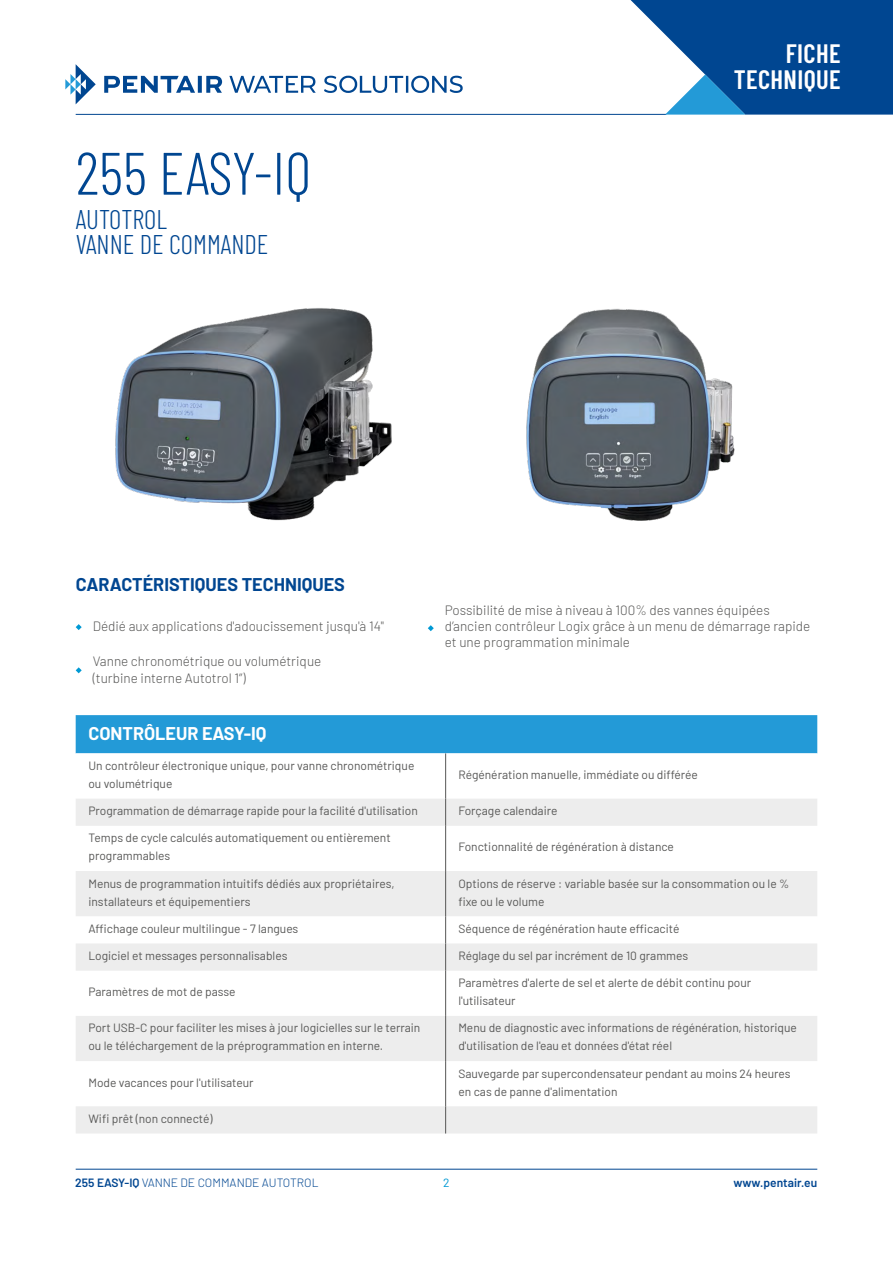
<style>
.page{position:relative;width:893px;height:1263px;background:#fff}
.page>*{position:absolute;margin:0;border:0;box-sizing:border-box;transform-origin:0 0}
.t1{font:300 59.7px "Barlow Condensed";color:#004691}
.t2{font:300 27px/25.5px "Barlow Condensed";color:#004691}
.t3{font:600 26.55px/26.2px "Barlow Condensed";letter-spacing:.015em;color:#fff;text-align:right}
.t4{font:700 18px "Barlow";color:#004691}
.t5{font:700 18px "Barlow";color:#fff}
.t6{font:300 13.5px/16.2px "Barlow";color:#575756}
.t7{font:12px/18px "Barlow";color:#575756}
.t8{font:300 12px "Barlow";color:#004691}
.t9{font:600 12px "Barlow";color:#004691}
.t10{font:12px "Barlow";color:#0099d4}
.s1{font-weight:600}
</style>
<div class="page">
<hr style="left:76px;top:1169px;width:741px;height:1px;background:#004691">
<svg style="left:65px;top:64px;width:398px;height:40px"></svg>
<hr style="left:76px;top:114px;width:590px;height:1px;background:#004691">
<svg style="left:616px;top:0;width:277px;height:115px"></svg>
<div style="left:76px;top:715px;width:741px;height:38px;background:#239ad7"></div>
<svg style="left:76px;top:799px;width:741px;height:334px;fill:#ededed"></svg>
<hr style="left:445px;top:753px;width:1px;height:46px;background:#575756">
<svg style="left:445px;top:799px;width:1px;height:27px"></svg>
<hr style="left:445px;top:826px;width:1px;height:45px;background:#575756">
<hr style="left:445px;top:871px;width:1px;height:45px;background:#575756">
<svg style="left:445px;top:916px;width:1px;height:55px"></svg>
<hr style="left:445px;top:971px;width:1px;height:45px;background:#575756">
<hr style="left:445px;top:1016px;width:1px;height:45px;background:#575756">
<hr style="left:445px;top:1061px;width:1px;height:45px;background:#575756">
<svg style="left:445px;top:1106px;width:1px;height:27px"></svg>
<svg style="left:76px;top:624px;width:6px;height:6px"></svg>
<svg style="left:428px;top:625px;width:6px;height:6px"></svg>
<svg style="left:76px;top:667px;width:6px;height:6px"></svg>
<img style="left:115px;top:308px;width:277px;height:213px">
<img style="left:526px;top:308px;width:209px;height:213px">
<h1 class="t1" style="left:76px;top:131px;width:237px">255 EASY-IQ</h1>
<h2 class="t2" style="left:76px;top:204px;width:194px">AUTOTROL<br>VANNE DE COMMANDE</h2>
<h3 class="t3" style="left:734px;top:38px;width:109px">FICHE<br>TECHNIQUE</h3>
<h3 class="t4" style="left:76px;top:571px;width:271px">CARACTÉRISTIQUES TECHNIQUES</h3>
<p class="t6" style="left:93px;top:617px;width:293px">Dédié aux applications d'adoucissement jusqu'à 14"</p>
<p class="t6" style="left:93px;top:652px;width:230px">Vanne chronométrique ou volumétrique (turbine interne Autotrol 1”)</p>
<p class="t6" style="left:445px;top:601px;width:367px">Possibilité de mise à niveau à 100% des vannes équipées d’ancien contrôleur Logix grâce à un menu de démarrage rapide et une programmation minimale</p>
<h3 class="t5" style="left:88px;top:720px;width:180px">CONTRÔLEUR EASY-IQ</h3>
<p class="t7" style="left:88px;top:756px;width:327px">Un contrôleur électronique unique, pour vanne chronométrique ou volumétrique</p>
<p class="t7" style="left:458px;top:765px;width:241px">Régénération manuelle, immédiate ou différée</p>
<p class="t7" style="left:88px;top:801px;width:331px">Programmation de démarrage rapide pour la facilité d'utilisation</p>
<p class="t7" style="left:458px;top:801px;width:101px">Forçage calendaire</p>
<p class="t7" style="left:88px;top:828px;width:304px">Temps de cycle calculés automatiquement ou entièrement programmables</p>
<p class="t7" style="left:458px;top:837px;width:217px">Fonctionnalité de régénération à distance</p>
<p class="t7" style="left:88px;top:873px;width:308px">Menus de programmation intuitifs dédiés aux propriétaires, installateurs et équipementiers</p>
<p class="t7" style="left:458px;top:873px;width:332px">Options de réserve : variable basée sur la consommation ou le % fixe ou le volume</p>
<p class="t7" style="left:88px;top:918px;width:211px">Affichage couleur multilingue - 7 langues</p>
<p class="t7" style="left:458px;top:918px;width:223px">Séquence de régénération haute efficacité</p>
<p class="t7" style="left:88px;top:946px;width:201px">Logiciel et messages personnalisables</p>
<p class="t7" style="left:458px;top:946px;width:231px">Réglage du sel par incrément de 10 grammes</p>
<p class="t7" style="left:88px;top:982px;width:149px">Paramètres de mot de passe</p>
<p class="t7" style="left:458px;top:973px;width:294px">Paramètres d'alerte de sel et alerte de débit continu pour l'utilisateur</p>
<p class="t7" style="left:88px;top:1018px;width:333px">Port USB-C pour faciliter les mises à jour logicielles sur le terrain ou le téléchargement de la préprogrammation en interne.</p>
<p class="t7" style="left:458px;top:1018px;width:340px">Menu de diagnostic avec informations de régénération, historique d'utilisation de l'eau et données d'état réel</p>
<p class="t7" style="left:88px;top:1072px;width:167px">Mode vacances pour l'utilisateur</p>
<p class="t7" style="left:458px;top:1063px;width:334px">Sauvegarde par supercondensateur pendant au moins 24 heures en cas de panne d'alimentation</p>
<p class="t7" style="left:88px;top:1108px;width:126px">Wifi prêt (non connecté)</p>
<p class="t8" style="left:75px;top:1174px;width:245px"><span class="s1">255 EASY-IQ</span> VANNE DE COMMANDE AUTOTROL</p>
<p class="t10" style="left:443px;top:1174px;width:8px">2</p>
<p class="t9" style="left:733px;top:1174px;width:85px">www.pentair.eu</p>
</div>
